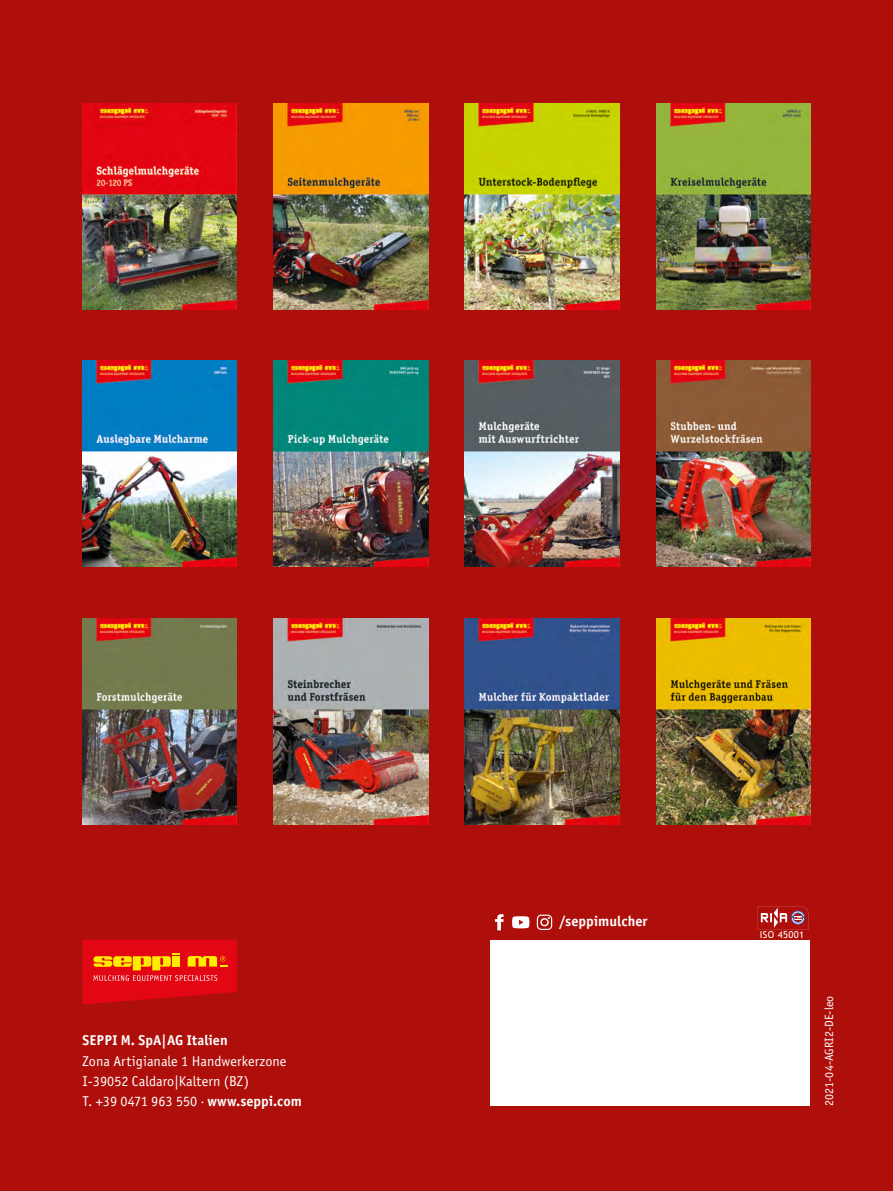
<style>
.page{position:relative;width:893px;height:1191px;background:#ae0f0a}
.page>*{position:absolute;margin:0;border:0;box-sizing:border-box;transform-origin:0 0}
.t1{font:14.4px "Officina Sans Bold ITC";color:#fff}
.t2{font:14.25px/20.2px "Officina Sans Book ITC";color:#fff}
.t3{font:14.25px "Officina Sans Bold ITC";color:#fff}
.t4{font:12px "Officina Sans Book ITC";color:#fff}
.t5{font:9.45px "Trebuchet MS";letter-spacing:.04em;color:#fff}
.s1{font-family:"Officina Sans Bold ITC"}
</style>
<div class="page">
<svg style="left:537px;top:914px;width:15px;height:16px"></svg>
<svg style="left:512px;top:916px;width:17px;height:12px"></svg>
<svg style="left:495px;top:914px;width:8px;height:16px"></svg>
<div style="left:491px;top:940px;width:319px;height:166px;background:#fff"></div>
<svg style="left:757px;top:906px;width:52px;height:23px"></svg>
<img style="left:83px;top:103px;width:154px;height:206px">
<img style="left:274px;top:103px;width:154px;height:206px">
<img style="left:465px;top:103px;width:154px;height:206px">
<img style="left:656px;top:618px;width:154px;height:206px">
<img style="left:465px;top:618px;width:154px;height:206px">
<img style="left:656px;top:103px;width:154px;height:206px">
<img style="left:465px;top:361px;width:154px;height:205px">
<img style="left:274px;top:618px;width:154px;height:206px">
<img style="left:274px;top:361px;width:154px;height:205px">
<img style="left:83px;top:618px;width:154px;height:206px">
<img style="left:83px;top:361px;width:154px;height:205px">
<img style="left:656px;top:361px;width:154px;height:205px">
<svg style="left:83px;top:939px;width:154px;height:65px"></svg>
<p class="t3" style="left:83px;top:1030px;width:146px">SEPPI M. SpA|AG Italien</p>
<p class="t2" style="left:83px;top:1050px;width:221px">Zona Artigianale 1 Handwerkerzone<br>I-39052 Caldaro|Kaltern (BZ)<br>T. +39 0471 963 550 · <span class="s1">www.seppi.com</span></p>
<p class="t1" style="left:560px;top:911px;width:90px">/seppimulcher</p>
<p class="t5" style="left:760px;top:928px;width:46px">ISO 45001</p>
<p class="t4" style="left:821px;top:1105px;width:111px;rotate:-90deg">2021-04-AGRI2-DE-leo</p>
</div>
